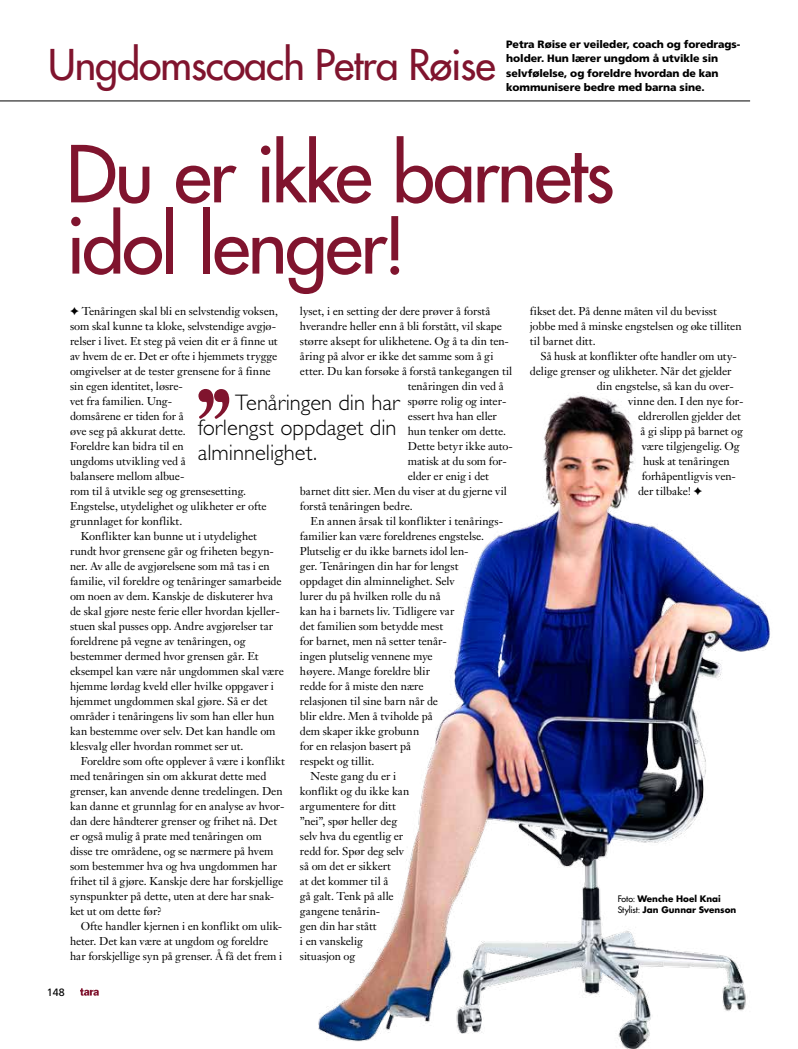
<style>
.page{position:relative;width:798px;height:1049px;background:#fff}
.page>*{position:absolute;margin:0;border:0;box-sizing:border-box;transform-origin:0 0}
.t1{font:700 89.25px "Janson Text LT Std";color:#80142e}
.t2{font:500 76.25px/71.2px "Futura Std";letter-spacing:-.03em;color:#80142e}
.t3{font:500 41.25px "Futura Std";letter-spacing:-.025em;color:#80142e}
.t4{font:300 22.5px/25px "Gill Sans Std";color:#000;text-align:right}
.t5{font:11.25px/15px "Janson Text LT Std";letter-spacing:-.01em;color:#000}
.t6{font:11.25px "Janson Text LT Std";letter-spacing:.01em;color:#000}
.t7{font:900 10.62px/14.4px "Frutiger LT Std";letter-spacing:-.005em;color:#000}
.t8{font:10.62px "Frutiger LT Std";color:#000}
.t9{font:700 8.75px/11.2px "Futura Std";color:#000}
.s1{font-weight:500}
</style>
<div class="page">
<svg style="left:80px;top:988px;width:19px;height:8px"></svg>
<hr style="left:0;top:101px;width:749px;height:1px;background:#000">
<img style="left:318px;top:395px;width:452px;height:654px">
<h3 class="t3" style="left:48px;top:39px;width:449px">Ungdomscoach Petra Røise</h3>
<p class="t7" style="left:506px;top:37px;width:235px">Petra Røise er veileder, coach og foredrags&shy;holder. Hun lærer ungdom å utvikle sin selvfølelse, og foreldre hvordan de kan kommunisere bedre med barna sine.</p>
<h2 class="t2" style="left:66px;top:139px;width:549px">Du er ikke barnets idol lenger!</h2>
<p class="t5" style="left:300px;top:303px;width:192px">lyset, i en setting der dere prøver å forstå</p>
<p class="t5" style="left:300px;top:318px;width:204px">hverandre heller enn å bli forstått, vil skape</p>
<p class="t5" style="left:300px;top:333px;width:210px">større aksept for ulikhetene. Og å ta din ten-</p>
<p class="t5" style="left:300px;top:348px;width:195px">åring på alvor er ikke det samme som å gi</p>
<p class="t5" style="left:300px;top:363px;width:214px">etter. Du kan forsøke å forstå tankegangen til</p>
<p class="t5" style="left:407px;top:378px;width:97px">tenåringen din ved å</p>
<p class="t5" style="left:407px;top:393px;width:100px">spørre rolig og inter-</p>
<p class="t5" style="left:407px;top:408px;width:91px">essert hva han eller</p>
<p class="t5" style="left:407px;top:423px;width:100px">hun tenker om dette.</p>
<p class="t5" style="left:407px;top:438px;width:107px">Dette betyr ikke auto-</p>
<p class="t5" style="left:407px;top:453px;width:101px">matisk at du som for-</p>
<p class="t5" style="left:407px;top:468px;width:83px">elder er enig i det</p>
<p class="t5" style="left:300px;top:483px;width:208px">barnet ditt sier. Men du viser at du gjerne vil</p>
<p class="t5" style="left:300px;top:498px;width:114px">forstå tenåringen bedre.</p>
<p class="t5" style="left:310px;top:513px;width:194px">En annen årsak til konflikter i tenårings-</p>
<p class="t5" style="left:300px;top:528px;width:186px">familier kan være foreldrenes engstelse.</p>
<p class="t5" style="left:300px;top:543px;width:170px">Plutselig er du ikke barnets idol len-</p>
<p class="t5" style="left:300px;top:558px;width:160px">ger. Tenåringen din har for lengst</p>
<p class="t5" style="left:300px;top:573px;width:156px">oppdaget din alminnelighet. Selv</p>
<p class="t5" style="left:300px;top:588px;width:142px">lurer du på hvilken rolle du nå</p>
<p class="t5" style="left:300px;top:603px;width:156px">kan ha i barnets liv. Tidligere var</p>
<p class="t5" style="left:300px;top:618px;width:145px">det familien som betydde mest</p>
<p class="t5" style="left:300px;top:633px;width:148px">for barnet, men nå setter tenår-</p>
<p class="t5" style="left:300px;top:648px;width:134px">ingen plutselig vennene mye</p>
<p class="t5" style="left:300px;top:663px;width:132px">høyere. Mange foreldre blir</p>
<p class="t5" style="left:300px;top:678px;width:125px">redde for å miste den nære</p>
<p class="t5" style="left:300px;top:693px;width:140px">relasjonen til sine barn når de</p>
<p class="t5" style="left:300px;top:708px;width:134px">blir eldre. Men å tviholde på</p>
<p class="t5" style="left:300px;top:723px;width:121px">dem skaper ikke grobunn</p>
<p class="t5" style="left:300px;top:738px;width:113px">for en relasjon basert på</p>
<p class="t5" style="left:300px;top:753px;width:76px">respekt og tillit.</p>
<p class="t5" style="left:310px;top:768px;width:87px">Neste gang du er i</p>
<p class="t6" style="left:300px;top:784px;width:111px">konflikt og du ikke kan</p>
<p class="t5" style="left:300px;top:798px;width:97px">argumentere for ditt</p>
<p class="t5" style="left:300px;top:813px;width:99px">”nei”, spør heller deg</p>
<p class="t5" style="left:300px;top:828px;width:105px">selv hva du egentlig er</p>
<p class="t5" style="left:300px;top:843px;width:106px">redd for. Spør deg selv</p>
<p class="t5" style="left:300px;top:858px;width:93px">så om det er sikkert</p>
<p class="t5" style="left:300px;top:873px;width:90px">at det kommer til å</p>
<p class="t5" style="left:300px;top:888px;width:95px">gå galt. Tenk på alle</p>
<p class="t5" style="left:300px;top:903px;width:82px">gangene tenårin-</p>
<p class="t5" style="left:300px;top:918px;width:78px">gen din har stått</p>
<p class="t5" style="left:300px;top:933px;width:65px">i en vanskelig</p>
<p class="t5" style="left:300px;top:948px;width:57px">situasjon og</p>
<p class="t5" style="left:70px;top:304px;width:209px">✦ Tenåringen skal bli en selvstendig voksen,</p>
<p class="t5" style="left:70px;top:319px;width:207px">som skal kunne ta kloke, selvstendige avgjø-</p>
<p class="t5" style="left:70px;top:334px;width:209px">relser i livet. Et steg på veien dit er å finne ut</p>
<p class="t5" style="left:70px;top:349px;width:209px">av hvem de er. Det er ofte i hjemmets trygge</p>
<p class="t5" style="left:70px;top:363px;width:202px">omgivelser at de tester grensene for å finne</p>
<p class="t5" style="left:70px;top:378px;width:114px">sin egen identitet, løsre-</p>
<p class="t5" style="left:70px;top:393px;width:104px">vet fra familien. Ung-</p>
<p class="t5" style="left:70px;top:408px;width:115px">domsårene er tiden for å</p>
<p class="t5" style="left:70px;top:423px;width:117px">øve seg på akkurat dette.</p>
<p class="t5" style="left:70px;top:438px;width:115px">Foreldre kan bidra til en</p>
<p class="t5" style="left:70px;top:453px;width:117px">ungdoms utvikling ved å</p>
<p class="t5" style="left:70px;top:468px;width:116px">balansere mellom albue-</p>
<p class="t5" style="left:70px;top:483px;width:177px">rom til å utvikle seg og grensesetting.</p>
<p class="t5" style="left:70px;top:498px;width:198px">Engstelse, utydelighet og ulikheter er ofte</p>
<p class="t5" style="left:70px;top:513px;width:114px">grunnlaget for konflikt.</p>
<p class="t5" style="left:81px;top:528px;width:178px">Konflikter kan bunne ut i utydelighet</p>
<p class="t5" style="left:70px;top:543px;width:205px">rundt hvor grensene går og friheten begyn-</p>
<p class="t5" style="left:70px;top:558px;width:201px">ner. Av alle de avgjørelsene som må tas i en</p>
<p class="t5" style="left:70px;top:573px;width:213px">familie, vil foreldre og tenåringer samarbeide</p>
<p class="t5" style="left:70px;top:588px;width:204px">om noen av dem. Kanskje de diskuterer hva</p>
<p class="t5" style="left:70px;top:603px;width:211px">de skal gjøre neste ferie eller hvordan kjeller-</p>
<p class="t5" style="left:70px;top:618px;width:205px">stuen skal pusses opp. Andre avgjørelser tar</p>
<p class="t5" style="left:70px;top:633px;width:177px">foreldrene på vegne av tenåringen, og</p>
<p class="t5" style="left:70px;top:648px;width:190px">bestemmer dermed hvor grensen går. Et</p>
<p class="t5" style="left:70px;top:663px;width:215px">eksempel kan være når ungdommen skal være</p>
<p class="t5" style="left:70px;top:678px;width:205px">hjemme lørdag kveld eller hvilke oppgaver i</p>
<p class="t5" style="left:70px;top:693px;width:199px">hjemmet ungdommen skal gjøre. Så er det</p>
<p class="t5" style="left:70px;top:708px;width:206px">områder i tenåringens liv som han eller hun</p>
<p class="t5" style="left:70px;top:723px;width:207px">kan bestemme over selv. Det kan handle om</p>
<p class="t5" style="left:70px;top:738px;width:175px">klesvalg eller hvordan rommet ser ut.</p>
<p class="t5" style="left:81px;top:753px;width:205px">Foreldre som ofte opplever å være i konflikt</p>
<p class="t5" style="left:70px;top:768px;width:198px">med tenåringen sin om akkurat dette med</p>
<p class="t5" style="left:70px;top:783px;width:214px">grenser, kan anvende denne tredelingen. Den</p>
<p class="t5" style="left:70px;top:798px;width:216px">kan danne et grunnlag for en analyse av hvor-</p>
<p class="t5" style="left:70px;top:813px;width:208px">dan dere håndterer grenser og frihet nå. Det</p>
<p class="t5" style="left:70px;top:828px;width:193px">er også mulig å prate med tenåringen om</p>
<p class="t5" style="left:70px;top:843px;width:205px">disse tre områdene, og se nærmere på hvem</p>
<p class="t5" style="left:70px;top:858px;width:208px">som bestemmer hva og hva ungdommen har</p>
<p class="t5" style="left:70px;top:873px;width:215px">frihet til å gjøre. Kanskje dere har forskjellige</p>
<p class="t5" style="left:70px;top:888px;width:206px">synspunkter på dette, uten at dere har snak-</p>
<p class="t5" style="left:70px;top:903px;width:93px">ket ut om dette før?</p>
<p class="t5" style="left:81px;top:918px;width:203px">Ofte handler kjernen i en konflikt om ulik-</p>
<p class="t5" style="left:70px;top:933px;width:200px">heter. Det kan være at ungdom og foreldre</p>
<p class="t5" style="left:70px;top:948px;width:213px">har forskjellige syn på grenser. Å få det frem i</p>
<h1 class="t1" style="left:193px;top:365px;width:42px">’’</h1>
<h3 class="t4" style="left:198px;top:440px;width:121px">alminnelighet.</h3>
<h3 class="t4" style="left:198px;top:390px;width:203px">Tenåringen din har forlengst oppdaget din</h3>
<p class="t8" style="left:47px;top:986px;width:19px">148</p>
<p class="t5" style="left:529px;top:303px;width:213px">fikset det. På denne måten vil du bevisst jobbe med å minske engstelsen og øke tilliten til barnet ditt.</p>
<p class="t5" style="left:540px;top:348px;width:198px">Så husk at konflikter ofte handler om uty-</p>
<p class="t5" style="left:529px;top:363px;width:203px">delige grenser og ulikheter. Når det gjelder</p>
<p class="t5" style="left:596px;top:378px;width:138px">din engstelse, så kan du over-</p>
<p class="t5" style="left:627px;top:393px;width:117px">vinne den. I den nye for-</p>
<p class="t5" style="left:637px;top:408px;width:104px">eldrerollen gjelder det</p>
<p class="t5" style="left:640px;top:423px;width:104px">å gi slipp på barnet og</p>
<p class="t5" style="left:641px;top:438px;width:99px">være tilgjengelig. Og</p>
<p class="t5" style="left:642px;top:453px;width:88px">husk at tenåringen</p>
<p class="t5" style="left:641px;top:468px;width:96px">forhåpentligvis ven-</p>
<p class="t5" style="left:637px;top:483px;width:66px">der tilbake! ✦</p>
<p class="t9" style="left:617px;top:893px;width:120px"><span class="s1">Foto:</span> Wenche Hoel Knai<br><span class="s1">Stylist:</span> Jan Gunnar Svenson</p>
</div>
